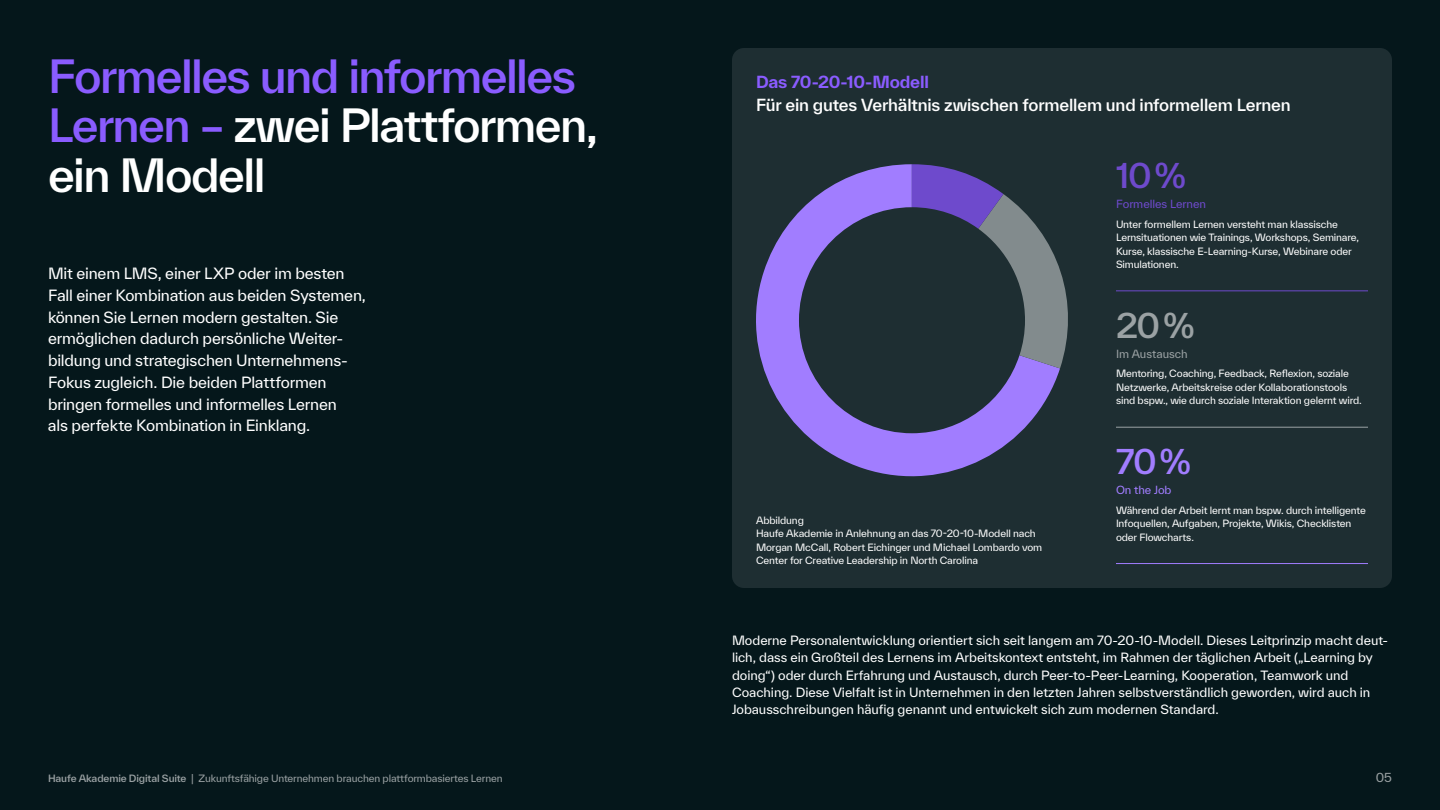
<style>
.page{position:relative;width:1440px;height:810px;background:#05171b}
.page>*{position:absolute;margin:0;border:0;box-sizing:border-box;transform-origin:0 0}
.t1{font:500 44.25px/49.5px "TWK Everett";letter-spacing:-.035em;color:#8a5cff}
.t2{font:500 33px "TWK Everett";color:#6e4acc}
.t3{font:500 33px "TWK Everett";color:#9ba2a4}
.t4{font:500 33px "TWK Everett";color:#a17dff}
.t5{font:500 16.12px "TWK Everett";letter-spacing:-.01em;color:#fff}
.t6{font:700 16.12px "TWK Everett";letter-spacing:-.01em;color:#8a5cff}
.t7{font:15px/21.8px "TWK Everett";letter-spacing:-.015em;color:#fff}
.t8{font:12.38px/17.2px "TWK Everett";letter-spacing:-.005em;color:#fff}
.t9{font:12px "TWK Everett";color:#9ba2a4}
.t10{font:10.88px "TWK Everett";letter-spacing:-.005em;color:#6e4acc}
.t11{font:10.88px "TWK Everett";color:#9ba2a4}
.t12{font:10.88px "TWK Everett";letter-spacing:-.005em;color:#a17dff}
.t13{font:9.75px/13.5px "TWK Everett";letter-spacing:-.015em;color:#fff}
.t14{font:9.75px "TWK Everett";letter-spacing:-.015em;color:#9ba2a4}
.s1{color:#fff}
.s2{font-weight:500}
</style>
<div class="page">
<div style="left:732px;top:48px;width:660px;height:540px;background:#1e2e32;border-radius:12px"></div>
<hr style="left:1116px;top:291px;width:252px;height:1px;background:#6e4acc">
<hr style="left:1116px;top:427px;width:252px;height:1px;background:#9ba2a4">
<hr style="left:1116px;top:563px;width:252px;height:1px;background:#a17dff">
<svg style="left:756px;top:164px;width:304px;height:313px"></svg>
<svg style="left:912px;top:164px;width:156px;height:204px"></svg>
<h1 class="t1" style="left:48px;top:51px;width:552px">Formelles und informelles<br>Lernen – <span class="s1">zwei Plattformen, ein Modell</span></h1>
<p class="t7" style="left:48px;top:262px;width:320px">Mit einem LMS, einer LXP oder im besten Fall einer Kombination aus beiden Systemen, können Sie Lernen modern gestalten. Sie ermöglichen dadurch persönliche Weiter&shy;bildung und strategischen Unternehmens-Fokus zugleich. Die beiden Plattformen bringen formelles und informelles Lernen<br>als perfekte Kombination in Einklang.</p>
<h3 class="t6" style="left:756px;top:71px;width:175px">Das 70-20-10-Modell</h3>
<h3 class="t5" style="left:756px;top:93px;width:536px">Für ein gutes Verhältnis zwischen formellem und informellem Lernen</h3>
<h2 class="t2" style="left:1116px;top:152px;width:72px">10 %</h2>
<p class="t10" style="left:1116px;top:196px;width:92px">Formelles Lernen</p>
<p class="t13" style="left:1116px;top:217px;width:245px">Unter formellem Lernen versteht man klassische Lernsituationen wie Trainings, Workshops, Seminare, Kurse, klassische E-Learning-Kurse, Webinare oder Simulationen.</p>
<p class="t13" style="left:756px;top:513px;width:288px">Abbildung<br>Haufe Akademie in Anlehnung an das 70-20-10-Modell nach Morgan McCall, Robert Eichinger und Michael Lombardo vom Center for Creative Leadership in North Carolina</p>
<h2 class="t3" style="left:1116px;top:302px;width:80px">20 %</h2>
<p class="t11" style="left:1116px;top:346px;width:73px">Im Austausch</p>
<p class="t13" style="left:1116px;top:367px;width:247px">Mentoring, Coaching, Feedback, Reflexion, soziale<br>Netzwerke, Arbeitskreise oder Kollaborationstools sind bspw., wie durch soziale Interaktion gelernt wird.</p>
<h2 class="t4" style="left:1116px;top:438px;width:76px">70 %</h2>
<p class="t12" style="left:1116px;top:483px;width:57px">On the Job</p>
<p class="t13" style="left:1116px;top:503px;width:251px">Während der Arbeit lernt man bspw. durch intelligente<br>Infoquellen, Aufgaben, Projekte, Wikis, Checklisten oder Flowcharts.</p>
<p class="t8" style="left:732px;top:632px;width:658px">Moderne Personalentwicklung orientiert sich seit langem am 70-20-10-Modell. Dieses Leitprinzip macht deut&shy;lich, dass ein Großteil des Lernens im Arbeitskontext entsteht, im Rahmen der täglichen Arbeit („Learning by doing“) oder durch Erfahrung und Austausch, durch Peer-to-Peer-Learning, Kooperation, Teamwork und Coaching. Diese Vielfalt ist in Unternehmen in den letzten Jahren selbstverständlich geworden, wird auch in Jobausschreibungen häufig genannt und entwickelt sich zum modernen Standard.</p>
<p class="t14" style="left:48px;top:772px;width:456px"><span class="s2">Haufe Akademie Digital Suite</span> | Zukunftsfähige Unternehmen brauchen plattformbasiertes Lernen</p>
<p class="t9" style="left:1376px;top:769px;width:18px">05</p>
</div>
